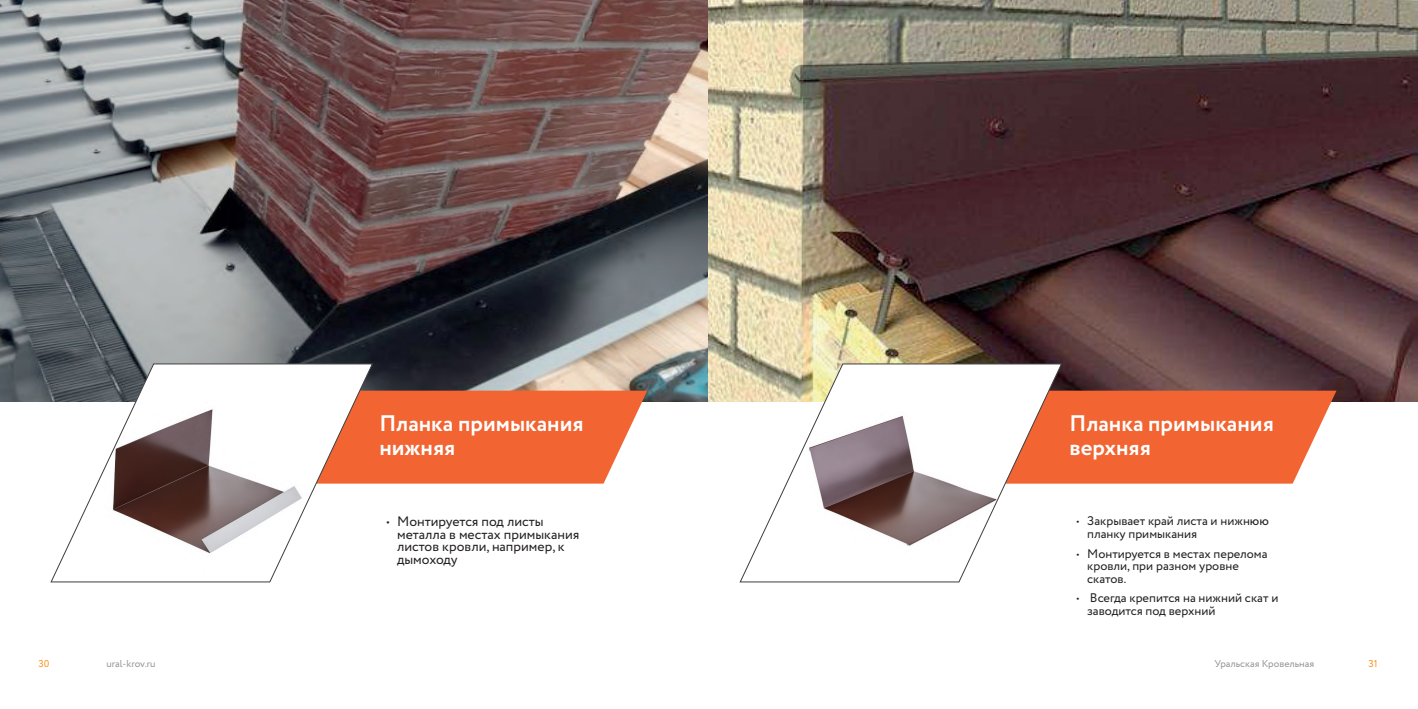
<style>
.page{position:relative;width:1418px;height:709px;background:#fff}
.page>*{position:absolute;margin:0;border:0;box-sizing:border-box;transform-origin:0 0}
.t1{font:700 22.5px/23.8px "Circe";color:#fff}
.t2{font:13.75px/12.5px "Circe";color:#231f20}
.t3{font:12.5px/12.5px "Circe";color:#231f20}
.t4{font:10px "Circe";color:#939598}
.t5{font:10px "Circe";color:#f7931d}
</style>
<div class="page">
<img style="left:1px;top:0;width:1416px;height:402px">
<svg style="left:373px;top:390px;width:274px;height:93px;background:#f26f40"></svg>
<svg style="left:51px;top:363px;width:322px;height:219px"></svg>
<svg style="left:1061px;top:390px;width:275px;height:93px;background:#f16f40"></svg>
<svg style="left:739px;top:363px;width:322px;height:219px"></svg>
<h1 class="t1" style="left:379px;top:413px;width:206px">Планка примыкания нижняя</h1>
<p class="t2" style="left:397px;top:516px;width:184px;text-indent:-11px">• Монтируется под листы металла в местах примыкания листов кровли, например, к дымоходу</p>
<h1 class="t1" style="left:1069px;top:413px;width:206px">Планка примыкания верхняя</h1>
<p class="t3" style="left:1087px;top:515px;width:183px;text-indent:-11px">• Закрывает край листа и нижнюю планку примыкания</p>
<p class="t3" style="left:1087px;top:547px;width:182px;text-indent:-11px">• Монтируется в местах перелома кровли, при разном уровне скатов.</p>
<p class="t3" style="left:1087px;top:592px;width:193px;text-indent:-11px">• Всегда крепится на нижний скат и заводится под верхний</p>
<p class="t5" style="left:39px;top:657px;width:12px">30</p>
<p class="t4" style="left:106px;top:657px;width:51px">ural-krov.ru</p>
<p class="t4" style="left:1214px;top:657px;width:101px">Уральская Кровельная</p>
<p class="t5" style="left:1368px;top:657px;width:11px">31</p>
</div>
